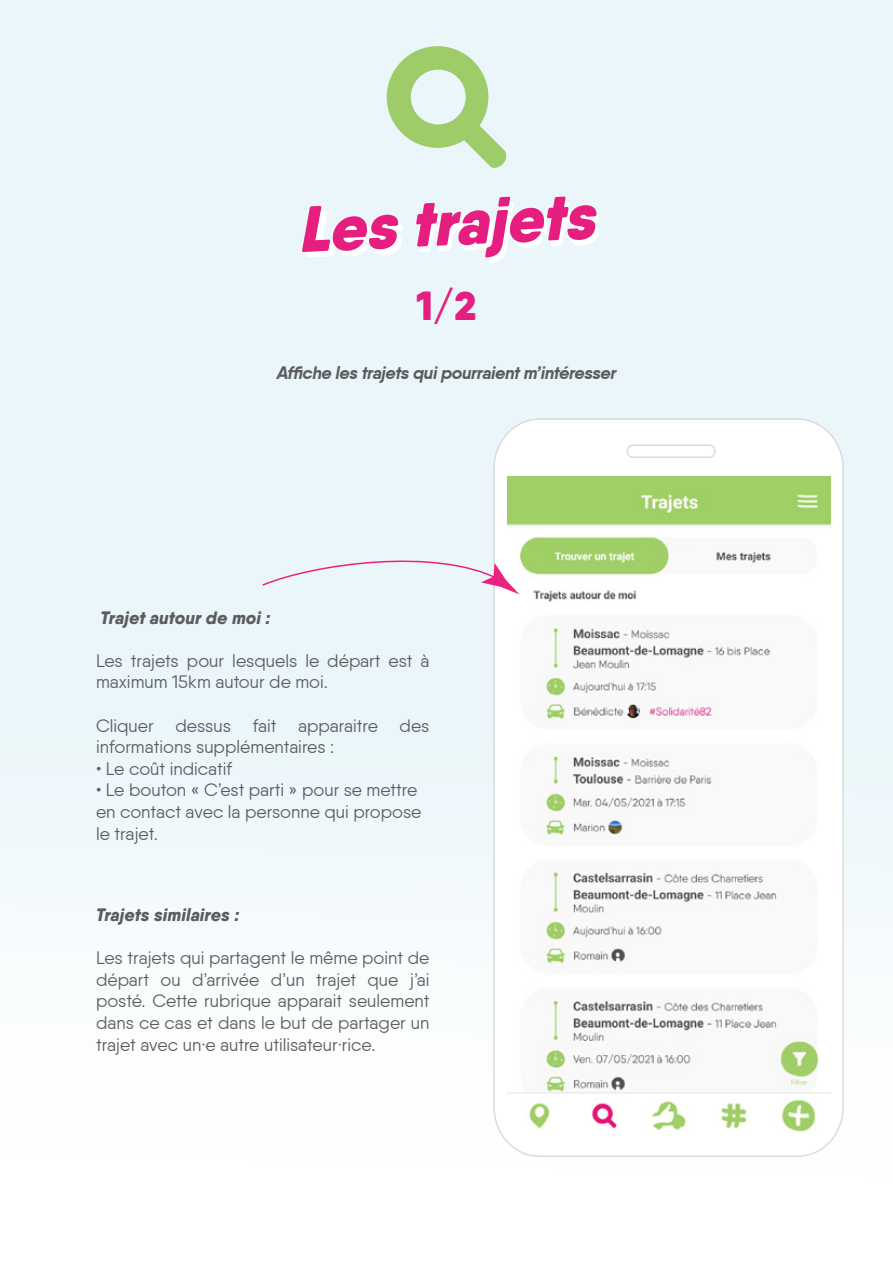
<style>
.page{position:relative;width:893px;height:1263px;background:#fff}
.page>*{position:absolute;margin:0;border:0;box-sizing:border-box;transform-origin:0 0}
.t1{font:900 40.5px "Qanelas Soft";color:#e51e80}
.t2{font:18px/21.6px "Qanelas Soft";color:#5b5c5e}
.t3{font:italic 700 18px "Qanelas Soft";letter-spacing:-.025em;color:#5b5c5e}
.t4{font:italic 800 18px "Qanelas Soft";color:#5b5c5e}
</style>
<div class="page">
<div style="left:0;top:0;width:893px;height:1263px;background:linear-gradient(to bottom,#e4f3f9,#fcfdfe)"></div>
<svg style="left:302px;top:206px;width:102px;height:52px"></svg>
<svg style="left:416px;top:197px;width:184px;height:66px"></svg>
<svg style="left:387px;top:46px;width:120px;height:122px;background:#c7e2b7"></svg>
<div style="left:494px;top:419px;width:349px;height:737px;background:#fff;border-radius:47px"></div>
<div style="left:493px;top:418px;width:351px;height:739px;border:2px solid #dcdcdc;border-radius:47px"></div>
<div style="left:626px;top:444px;width:90px;height:14px;border:2px solid #dcdcdc;border-radius:6px"></div>
<img style="left:507px;top:476px;width:323px;height:656px">
<svg style="left:261px;top:547px;width:258px;height:47px;background:#ebebf3"></svg>
<h1 class="t1" style="left:417px;top:280px;width:61px">1/2</h1>
<p class="t3" style="left:277px;top:361px;width:341px">Affiche les trajets qui pourraient m’intéresser</p>
<p class="t4" style="left:101px;top:606px;width:172px">Trajet autour de moi :</p>
<p class="t2" style="left:96px;top:649px;width:335px">Les trajets pour lesquels le départ est à maximum 15km autour de moi.</p>
<p class="t2" style="left:96px;top:714px;width:335px">Cliquer dessus fait apparaitre des informations supplémentaires :</p>
<p class="t2" style="left:96px;top:757px;width:138px">• Le coût indicatif</p>
<p class="t2" style="left:96px;top:779px;width:327px">• Le bouton « C’est parti » pour se mettre en contact avec la personne qui propose le trajet.</p>
<p class="t4" style="left:96px;top:903px;width:145px">Trajets similaires :</p>
<p class="t2" style="left:96px;top:947px;width:335px;text-align:justify">Les trajets qui partagent le même point de départ ou d’arrivée d’un trajet que j’ai posté. Cette rubrique apparait seulement dans ce cas et dans le but de partager un trajet avec un·e autre utilisateur·rice.</p>
</div>
